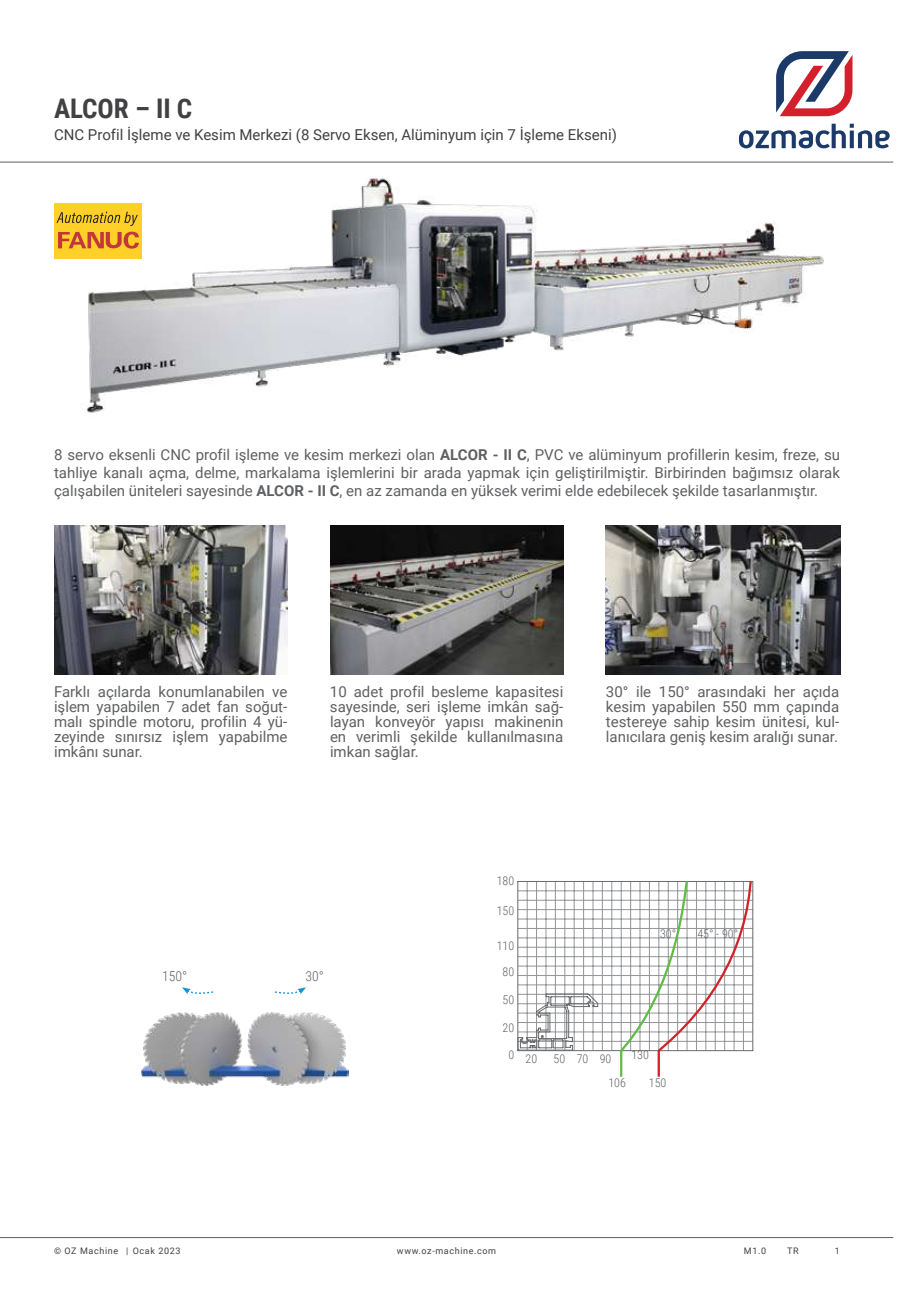
<style>
.page{position:relative;width:906px;height:1289px;background:#fff}
.page>*{position:absolute;margin:0;border:0;box-sizing:border-box;transform-origin:0 0}
.t1{font:700 27px "Roboto Condensed";color:#414042}
.t2{font:15px/15px "Roboto";color:#5f6062;text-align:justify}
.t3{font:15px "Roboto";color:#414042}
.t4{font:300 13.65px "Roboto Condensed";color:#5f6062}
.t5{font:300 12px/25.7px "Roboto Condensed";color:#5f6062;text-align:center}
.t6{font:9px "Roboto";letter-spacing:.07em;color:#414042}
.s1{font-weight:700}
</style>
<div class="page">
<hr style="left:0;top:162px;width:893px;height:1px;background:#5f6062">
<hr style="left:0;top:1237px;width:893px;height:1px;background:#5f6062">
<img style="left:80px;top:178px;width:744px;height:235px">
<img style="left:330px;top:525px;width:234px;height:149px">
<img style="left:54px;top:525px;width:233px;height:149px">
<img style="left:606px;top:525px;width:234px;height:149px">
<div style="left:54px;top:203px;width:88px;height:56px;background:#fed028"></div>
<svg style="left:58px;top:232px;width:81px;height:17px"></svg>
<svg style="left:56px;top:212px;width:82px;height:14px"></svg>
<hr style="left:518px;top:890px;width:235px;height:1px;background:#939598">
<hr style="left:518px;top:900px;width:235px;height:1px;background:#939598">
<hr style="left:518px;top:909px;width:235px;height:1px;background:#939598">
<hr style="left:518px;top:918px;width:235px;height:1px;background:#939598">
<hr style="left:518px;top:928px;width:235px;height:1px;background:#939598">
<hr style="left:518px;top:937px;width:235px;height:1px;background:#939598">
<hr style="left:518px;top:947px;width:235px;height:1px;background:#939598">
<hr style="left:518px;top:956px;width:235px;height:1px;background:#939598">
<hr style="left:518px;top:965px;width:235px;height:1px;background:#939598">
<hr style="left:518px;top:975px;width:235px;height:1px;background:#939598">
<hr style="left:518px;top:984px;width:235px;height:1px;background:#939598">
<hr style="left:518px;top:994px;width:235px;height:1px;background:#939598">
<hr style="left:518px;top:1003px;width:235px;height:1px;background:#939598">
<hr style="left:518px;top:1012px;width:235px;height:1px;background:#939598">
<hr style="left:518px;top:1022px;width:235px;height:1px;background:#939598">
<hr style="left:518px;top:1031px;width:235px;height:1px;background:#939598">
<hr style="left:518px;top:1041px;width:235px;height:1px;background:#939598">
<hr style="left:611px;top:881px;width:1px;height:169px;background:#939598">
<hr style="left:602px;top:881px;width:1px;height:169px;background:#939598">
<hr style="left:593px;top:881px;width:1px;height:169px;background:#939598">
<hr style="left:583px;top:881px;width:1px;height:169px;background:#939598">
<hr style="left:574px;top:881px;width:1px;height:169px;background:#939598">
<hr style="left:564px;top:881px;width:1px;height:169px;background:#939598">
<hr style="left:555px;top:881px;width:1px;height:169px;background:#939598">
<hr style="left:546px;top:881px;width:1px;height:169px;background:#939598">
<hr style="left:536px;top:881px;width:1px;height:169px;background:#939598">
<hr style="left:527px;top:881px;width:1px;height:169px;background:#939598">
<hr style="left:518px;top:881px;width:235px;height:1px;background:#696a6d">
<hr style="left:517px;top:881px;width:1px;height:169px;background:#696a6d">
<hr style="left:518px;top:1050px;width:235px;height:1px;background:#696a6d">
<svg style="left:517px;top:992px;width:82px;height:59px"></svg>
<svg style="left:619px;top:881px;width:134px;height:196px"></svg>
<svg style="left:274px;top:987px;width:32px;height:8px"></svg>
<svg style="left:182px;top:987px;width:32px;height:8px"></svg>
<img style="left:141px;top:1012px;width:207px;height:73px">
<svg style="left:739px;top:124px;width:150px;height:24px"></svg>
<svg style="left:776px;top:51px;width:76px;height:65px"></svg>
<h1 class="t1" style="left:54px;top:89px;width:140px">ALCOR – II C</h1>
<p class="t3" style="left:54px;top:124px;width:564px">CNC Profil İşleme ve Kesim Merkezi (8 Servo Eksen, Alüminyum için 7 İşleme Ekseni)</p>
<p class="t2" style="left:54px;top:445px;width:787px;line-height:18px">8 servo eksenli CNC profil işleme ve kesim merkezi olan <span class="s1">ALCOR - II C</span>, PVC ve alüminyum profillerin kesim, freze, su tahliye kanalı açma, delme, markalama işlemlerini bir arada yapmak için geliştirilmiştir. Birbirinden bağımsız olarak çalışabilen üniteleri sayesinde <span class="s1">ALCOR - II C</span>, en az zamanda en yüksek verimi elde edebilecek şekilde tasarlanmıştır.</p>
<p class="t2" style="left:54px;top:683px;width:235px">Farklı açılarda konumlanabilen ve işlem yapabilen 7 adet fan soğut&shy;malı spindle motoru, profilin 4 yü&shy;zeyinde sınırsız işlem yapabilme imkânı sunar.</p>
<p class="t2" style="left:330px;top:683px;width:235px">10 adet profil besleme kapasitesi sayesinde, seri işleme imkân sağ&shy;layan konveyör yapısı makinenin en verimli şekilde kullanılmasına imkan sağlar.</p>
<p class="t2" style="left:606px;top:683px;width:235px">30° ile 150° arasındaki her açıda kesim yapabilen 550 mm çapında testereye sahip kesim ünitesi, kul&shy;lanıcılara geniş kesim aralığı sunar.</p>
<p class="t4" style="left:162px;top:966px;width:27px">150°</p>
<p class="t4" style="left:305px;top:966px;width:20px">30°</p>
<p class="t5" style="left:497px;top:867px;width:19px">180</p>
<p class="t5" style="left:497px;top:897px;width:19px">150</p>
<p class="t5" style="left:497px;top:932px;width:19px">110<br>80</p>
<p class="t5" style="left:502px;top:986px;width:13px">50</p>
<p class="t5" style="left:502px;top:1014px;width:13px">20</p>
<p class="t5" style="left:508px;top:1045px;width:30px">0 20</p>
<p class="t5" style="left:553px;top:1045px;width:59px">50 70 90</p>
<p class="t5" style="left:631px;top:1041px;width:19px">130</p>
<p class="t5" style="left:608px;top:1068px;width:19px">106</p>
<p class="t5" style="left:649px;top:1068px;width:19px">150</p>
<p class="t5" style="left:660px;top:920px;width:18px">30°</p>
<p class="t5" style="left:697px;top:920px;width:42px">45° - 90°</p>
<p class="t6" style="left:54px;top:1244px;width:128px">© OZ Machine | Ocak 2023</p>
<p class="t6" style="left:397px;top:1244px;width:101px">www.oz-machine.com</p>
<p class="t6" style="left:744px;top:1244px;width:24px">M1.0</p>
<p class="t6" style="left:787px;top:1244px;width:13px">TR</p>
<p class="t6" style="left:835px;top:1244px;width:7px">1</p>
</div>
